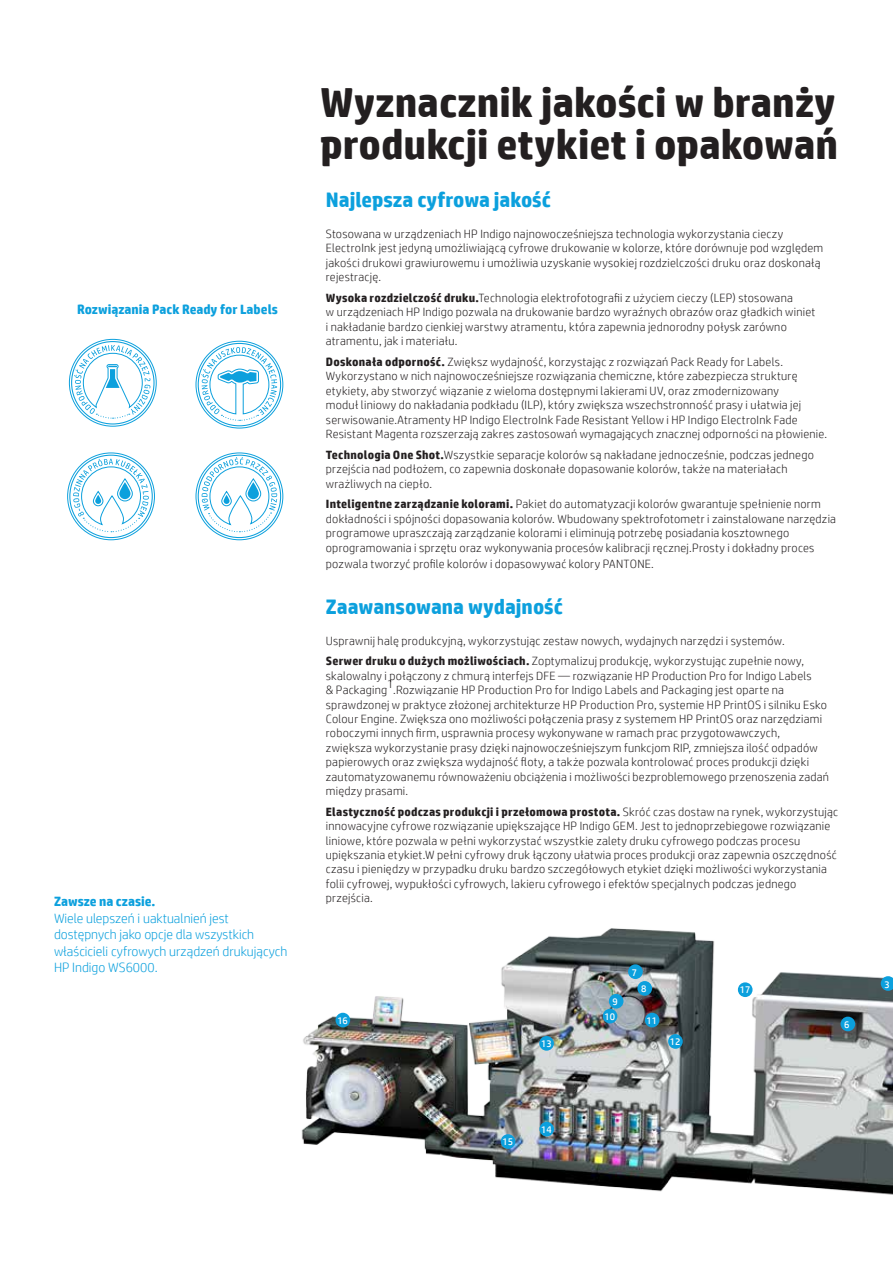
<style>
.page{position:relative;width:893px;height:1263px;background:#fff}
.page>*{position:absolute;margin:0;border:0;box-sizing:border-box;transform-origin:0 0}
.t1{font:700 42px/42px "HP Simplified";color:#231f20}
.t2{font:700 21px "HP Simplified";color:#0ca0dd}
.t3{font:300 13.5px/16.5px "HP Simplified";color:#0ca0dd}
.t4{font:700 13.5px "HP Simplified";color:#0ca0dd}
.t5{font:300 12px/14.4px "HP Simplified";letter-spacing:.02em;color:#231f20}
.t6{font:9.9px/14.4px "HP Simplified";color:#fff;text-align:right}
.s1{font-weight:700}
</style>
<div class="page">
<img style="left:301px;top:928px;width:592px;height:267px">
<svg style="left:881px;top:976px;width:12px;height:15px"></svg>
<div style="left:840px;top:1017px;width:15px;height:14px;background:#0ca0dd;border-radius:50%"></div>
<div style="left:628px;top:964px;width:15px;height:15px;background:#0ca0dd;border-radius:50%"></div>
<div style="left:637px;top:981px;width:15px;height:15px;background:#0ca0dd;border-radius:50%"></div>
<div style="left:609px;top:994px;width:14px;height:14px;background:#0ca0dd;border-radius:50%"></div>
<div style="left:603px;top:1009px;width:14px;height:14px;background:#0ca0dd;border-radius:50%"></div>
<div style="left:645px;top:1013px;width:14px;height:14px;background:#0ca0dd;border-radius:50%"></div>
<div style="left:668px;top:1034px;width:15px;height:15px;background:#0ca0dd;border-radius:50%"></div>
<div style="left:539px;top:1036px;width:15px;height:15px;background:#0ca0dd;border-radius:50%"></div>
<div style="left:738px;top:982px;width:14px;height:15px;background:#0ca0dd;border-radius:50%"></div>
<div style="left:539px;top:1122px;width:15px;height:14px;background:#0ca0dd;border-radius:50%"></div>
<div style="left:501px;top:1134px;width:14px;height:15px;background:#0ca0dd;border-radius:50%"></div>
<div style="left:336px;top:1013px;width:14px;height:14px;background:#0ca0dd;border-radius:50%"></div>
<div style="left:198px;top:343px;width:83px;height:83px;border:1px solid #0ca0dd;border-radius:50%"></div>
<div style="left:198px;top:455px;width:83px;height:83px;border:1px solid #0ca0dd;border-radius:50%"></div>
<svg style="left:74px;top:345px;width:76px;height:74px"></svg>
<svg style="left:201px;top:347px;width:76px;height:74px"></svg>
<svg style="left:73px;top:459px;width:76px;height:73px"></svg>
<svg style="left:202px;top:457px;width:75px;height:75px"></svg>
<p class="t4" style="left:77px;top:301px;width:202px">Rozwiązania Pack Ready for Labels</p>
<p class="t4" style="left:54px;top:893px;width:103px">Zawsze na czasie.</p>
<p class="t3" style="left:54px;top:910px;width:235px">Wiele ulepszeń i uaktualnień jest dostępnych jako opcje dla wszystkich właścicieli cyfrowych urządzeń drukujących HP Indigo WS6000.</p>
<h1 class="t1" style="left:320px;top:81px;width:519px">Wyznacznik jakości w branży produkcji etykiet i opakowań</h1>
<h2 class="t2" style="left:326px;top:186px;width:227px">Najlepsza cyfrowa jakość</h2>
<p class="t5" style="left:326px;top:226px;width:499px">Stosowana w urządzeniach HP Indigo najnowocześniejsza technologia wykorzystania cieczy ElectroInk jest jedyną umożliwiającą cyfrowe drukowanie w kolorze, które dorównuje pod względem jakości drukowi grawiurowemu i umożliwia uzyskanie wysokiej rozdzielczości druku oraz doskonałą rejestrację.</p>
<p class="t5" style="left:326px;top:290px;width:491px"><span class="s1">Wysoka rozdzielczość druku.</span>Technologia elektrofotografii z użyciem cieczy (LEP) stosowana<br>w urządzeniach HP Indigo pozwala na drukowanie bardzo wyraźnych obrazów oraz gładkich winiet i nakładanie bardzo cienkiej warstwy atramentu, która zapewnia jednorodny połysk zarówno atramentu, jak i materiału.</p>
<p class="t5" style="left:326px;top:354px;width:503px"><span class="s1">Doskonała odporność.</span> Zwiększ wydajność, korzystając z rozwiązań Pack Ready for Labels.<br>Wykorzystano w nich najnowocześniejsze rozwiązania chemiczne, które zabezpiecza strukturę etykiety, aby stworzyć wiązanie z wieloma dostępnymi lakierami UV, oraz zmodernizowany<br>moduł liniowy do nakładania podkładu (ILP), który zwiększa wszechstronność prasy i ułatwia jej serwisowanie.Atramenty HP Indigo ElectroInk Fade Resistant Yellow i HP Indigo ElectroInk Fade Resistant Magenta rozszerzają zakres zastosowań wymagających znacznej odporności na płowienie.</p>
<p class="t5" style="left:326px;top:447px;width:489px"><span class="s1">Technologia One Shot.</span>Wszystkie separacje kolorów są nakładane jednocześnie, podczas jednego przejścia nad podłożem, co zapewnia doskonałe dopasowanie kolorów, także na materiałach wrażliwych na ciepło.</p>
<p class="t5" style="left:326px;top:497px;width:512px"><span class="s1">Inteligentne zarządzanie kolorami.</span> Pakiet do automatyzacji kolorów gwarantuje spełnienie norm dokładności i spójności dopasowania kolorów. Wbudowany spektrofotometr i zainstalowane narzędzia programowe upraszczają zarządzanie kolorami i eliminują potrzebę posiadania kosztownego oprogramowania i sprzętu oraz wykonywania procesów kalibracji ręcznej.Prosty i dokładny proces</p>
<p class="t5" style="left:326px;top:556px;width:330px">pozwala tworzyć profile kolorów i dopasowywać kolory PANTONE.</p>
<h2 class="t2" style="left:326px;top:593px;width:239px">Zaawansowana wydajność</h2>
<p class="t5" style="left:326px;top:630px;width:480px;line-height:20.7px">Usprawnij halę produkcyjną, wykorzystując zestaw nowych, wydajnych narzędzi i systemów.<br><span class="s1">Serwer druku o dużych możliwościach.</span> Zoptymalizuj produkcję, wykorzystując zupełnie nowy,</p>
<p class="t5" style="left:326px;top:668px;width:487px">skalowalny i połączony z chmurą interfejs DFE — rozwiązanie HP Production Pro for Indigo Labels &amp; Packaging</p>
<p class="t5" style="left:387px;top:676px;width:8px">1</p>
<p class="t5" style="left:326px;top:682px;width:505px;text-indent:67px">.Rozwiązanie HP Production Pro for Indigo Labels and Packaging jest oparte na sprawdzonej w praktyce złożonej architekturze HP Production Pro, systemie HP PrintOS i silniku Esko Colour Engine. Zwiększa ono możliwości połączenia prasy z systemem HP PrintOS oraz narzędziami roboczymi innych firm, usprawnia procesy wykonywane w ramach prac przygotowawczych, zwiększa wykorzystanie prasy dzięki najnowocześniejszym funkcjom RIP, zmniejsza ilość odpadów papierowych oraz zwiększa wydajność floty, a także pozwala kontrolować proces produkcji dzięki zautomatyzowanemu równoważeniu obciążenia i możliwości bezproblemowego przenoszenia zadań między prasami.</p>
<p class="t5" style="left:326px;top:804px;width:514px"><span class="s1">Elastyczność podczas produkcji i przełomowa prostota.</span> Skróć czas dostaw na rynek, wykorzystując innowacyjne cyfrowe rozwiązanie upiększające HP Indigo GEM. Jest to jednoprzebiegowe rozwiązanie liniowe, które pozwala w pełni wykorzystać wszystkie zalety druku cyfrowego podczas procesu upiększania etykiet.W pełni cyfrowy druk łączony ułatwia proces produkcji oraz zapewnia oszczędność czasu i pieniędzy w przypadku druku bardzo szczegółowych etykiet dzięki możliwości wykorzystania folii cyfrowej, wypukłości cyfrowych, lakieru cyfrowego i efektów specjalnych podczas jednego przejścia.</p>
<p class="t6" style="left:337px;top:1013px;width:12px">16</p>
<p class="t6" style="left:632px;top:965px;width:7px">7</p>
<p class="t6" style="left:604px;top:994px;width:15px">9<br>10</p>
<p class="t6" style="left:641px;top:982px;width:7px">8</p>
<p class="t6" style="left:647px;top:1013px;width:12px">11</p>
<p class="t6" style="left:541px;top:1036px;width:12px">13</p>
<p class="t6" style="left:670px;top:1034px;width:12px">12</p>
<p class="t6" style="left:502px;top:1134px;width:12px">15</p>
<p class="t6" style="left:541px;top:1122px;width:12px">14</p>
<p class="t6" style="left:740px;top:982px;width:12px">17</p>
<p class="t6" style="left:844px;top:1017px;width:7px">6</p>
<p class="t6" style="left:884px;top:977px;width:7px">3</p>
</div>
